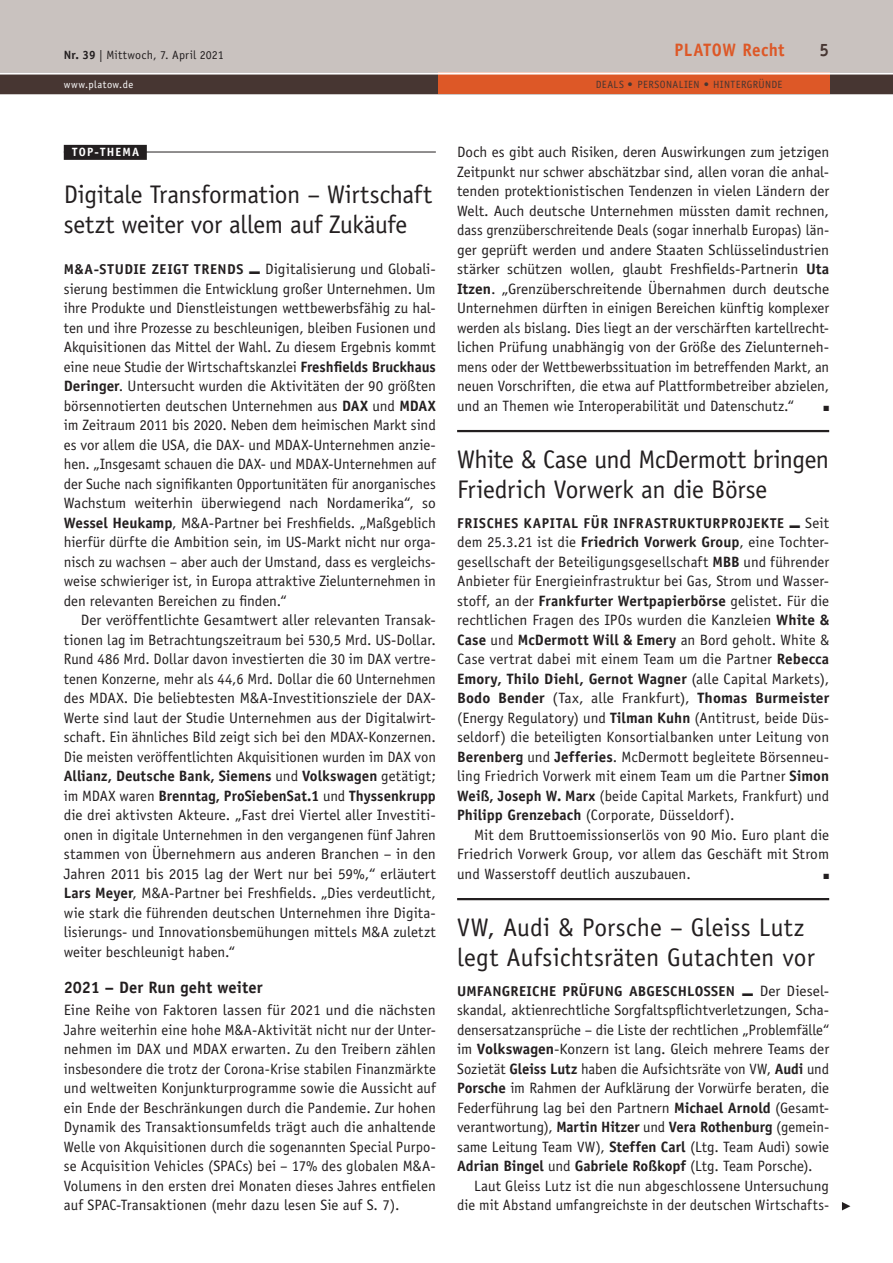
<style>
.page{position:relative;width:893px;height:1263px;background:#fff}
.page>*{position:absolute;margin:0;border:0;box-sizing:border-box;transform-origin:0 0}
.t1{font:25.5px/30px "Officina Sans Std";letter-spacing:-.005em;color:#231f20}
.t2{font:700 18px "Officina Sans Std";letter-spacing:.03em;color:#dd5827;scale:.95 1}
.t3{font:700 18px "Officina Sans Std";color:#473632;scale:.95 1}
.t4{font:700 16.5px "Officina Sans Std";color:#231f20}
.t5{font:15px/19.5px "Officina Sans Std";letter-spacing:.005em;color:#231f20;text-align:justify}
.t6{font:700 14.25px "Officina Sans Std";letter-spacing:.03em;color:#231f20}
.t7{font:700 14.25px "Officina Sans Std";letter-spacing:.06em;color:#231f20}
.t8{font:12px "Officina Sans Std";letter-spacing:.015em;color:#231f20}
.t9{font:700 12px "Officina Sans Std";letter-spacing:.105em;color:#fff}
.t10{font:10.5px "Officina Sans Std";letter-spacing:.035em;color:#473632}
.t11{font:10.5px "Officina Sans Std";letter-spacing:.045em;color:#fff}
.t12{font:7.5px "Zapf Dingbats";color:#231f20}
.s1{font-weight:700}
.s2{font-weight:700;font-size:14.25px}
.s3{font-weight:400;font-size:15px}
</style>
<div class="page">
<div style="left:0;top:0;width:893px;height:72px;background:#c9c2bf"></div>
<div style="left:0;top:72px;width:893px;height:22px;background:#473632"></div>
<hr style="left:0;top:94px;width:893px;height:1px;background:#473632">
<div style="left:438px;top:72px;width:391px;height:22px;background:#dd5827"></div>
<hr style="left:0;top:72px;width:893px;height:3px;background:#fff">
<div style="left:64px;top:145px;width:83px;height:15px;background:#231f20"></div>
<hr style="left:64px;top:152px;width:372px;height:1px;background:#231f20">
<svg style="left:842px;top:1202px;width:8px;height:8px"></svg>
<hr style="left:457px;top:898px;width:372px;height:2px;background:#231f20">
<hr style="left:457px;top:430px;width:372px;height:2px;background:#231f20">
<p class="t8" style="left:64px;top:47px;width:162px"><span class="s1">Nr. 39</span> | Mittwoch, 7. April 2021</p>
<p class="t2" style="left:674px;top:39px;width:117px">PLATOW Recht</p>
<p class="t3" style="left:819px;top:39px;width:12px">5</p>
<p class="t11" style="left:64px;top:79px;width:71px">www.platow.de</p>
<p class="t10" style="left:596px;top:79px;width:188px">DEALS <span class="s1">•</span> PERSONALIEN <span class="s1">•</span> HINTERGRÜNDE</p>
<p class="t9" style="left:72px;top:145px;width:67px">Top-Thema</p>
<h1 class="t1" style="left:64px;top:180px;width:370px">Digitale Transformation – Wirtschaft setzt weiter vor allem auf Zukäufe</h1>
<p class="t5" style="left:64px;top:260px;width:374px"><span class="s2">M &amp;A-Studie zeigt Trends</span> ■ Digitalisierung und Globali&shy;sierung bestimmen die Entwicklung großer Unternehmen. Um ihre Produkte und Dienstleistungen wettbewerbsfähig zu hal&shy;ten und ihre Prozesse zu beschleunigen, bleiben Fusionen und Akquisitionen das Mittel der Wahl. Zu diesem Ergebnis kommt eine neue Studie der Wirtschaftskanzlei <span class="s1">Freshfields Bruckhaus Deringer</span>. Untersucht wurden die Aktivitäten der 90 größten börsennotierten deutschen Unternehmen aus <span class="s1">DAX</span> und <span class="s1">MDAX </span>im Zeitraum 2011 bis 2020. Neben dem heimischen Markt sind es vor allem die USA, die DAX- und MDAX-Unternehmen anzie&shy;hen. „Insgesamt schauen die DAX- und MDAX-Unternehmen auf der Suche nach signifikanten Opportunitäten für anorganisches Wachstum weiterhin überwiegend nach Nordamerika“, so <span class="s1">Wessel Heukamp</span>, M&amp;A-Partner bei Freshfields. „Maßgeblich hierfür dürfte die Ambition sein, im US-Markt nicht nur orga&shy;nisch zu wachsen – aber auch der Umstand, dass es vergleichs&shy;weise schwieriger ist, in Europa attraktive Zielunternehmen in den relevanten Bereichen zu finden.“</p>
<p class="t5" style="left:64px;top:611px;width:374px;text-indent:17px">Der veröffentlichte Gesamtwert aller relevanten Transak&shy;tionen lag im Betrachtungszeitraum bei 530,5 Mrd. US-Dollar.<br>Rund 486 Mrd. Dollar davon investierten die 30 im DAX vertre&shy;tenen Konzerne, mehr als 44,6 Mrd. Dollar die 60 Unternehmen des MDAX. Die beliebtesten M&amp;A-Investitionsziele der DAX-Werte sind laut der Studie Unternehmen aus der Digitalwirt&shy;schaft. Ein ähnliches Bild zeigt sich bei den MDAX-Konzernen.<br>Die meisten veröffentlichten Akquisitionen wurden im DAX von <span class="s1">Allianz, Deutsche Bank, Siemens</span> und <span class="s1">Volkswagen</span> getätigt; im MDAX waren <span class="s1">Brenntag, ProSiebenSat.1</span> und <span class="s1">Thyssenkrupp </span>die drei aktivsten Akteure. „Fast drei Viertel aller Investiti&shy;onen in digitale Unternehmen in den vergangenen fünf Jahren stammen von Übernehmern aus anderen Branchen – in den Jahren 2011 bis 2015 lag der Wert nur bei 59%,“ erläutert <span class="s1">Lars Meyer</span>, M&amp;A-Partner bei Freshfields. „Dies verdeutlicht, wie stark die führenden deutschen Unternehmen ihre Digita&shy;lisierungs- und Innovationsbemühungen mittels M&amp;A zuletzt weiter beschleunigt haben.“</p>
<p class="t4" style="left:64px;top:977px;width:200px">2021 – Der Run geht weiter</p>
<p class="t5" style="left:64px;top:1001px;width:374px">Eine Reihe von Faktoren lassen für 2021 und die nächsten Jahre weiterhin eine hohe M&amp;A-Aktivität nicht nur der Unter&shy;nehmen im DAX und MDAX erwarten. Zu den Treibern zählen insbesondere die trotz der Corona-Krise stabilen Finanzmärkte und weltweiten Konjunkturprogramme sowie die Aussicht auf ein Ende der Beschränkungen durch die Pandemie. Zur hohen Dynamik des Transaktionsumfelds trägt auch die anhaltende Welle von Akquisitionen durch die sogenannten Special Purpo&shy;se Acquisition Vehicles (SPACs) bei – 17% des globalen M&amp;A-Volumens in den ersten drei Monaten dieses Jahres entfielen auf SPAC-Transaktionen (mehr dazu lesen Sie auf S. 7).</p>
<p class="t5" style="left:457px;top:143px;width:374px">Doch es gibt auch Risiken, deren Auswirkungen zum jetzigen Zeitpunkt nur schwer abschätzbar sind, allen voran die anhal&shy;tenden protektionistischen Tendenzen in vielen Ländern der Welt. Auch deutsche Unternehmen müssten damit rechnen, dass grenzüberschreitende Deals (sogar innerhalb Europas) län&shy;ger geprüft werden und andere Staaten Schlüsselindustrien stärker schützen wollen, glaubt Freshfields-Partnerin <span class="s1">Uta Itzen</span>. „Grenzüberschreitende Übernahmen durch deutsche Unternehmen dürften in einigen Bereichen künftig komplexer werden als bislang. Dies liegt an der verschärften kartellrecht&shy;lichen Prüfung unabhängig von der Größe des Zielunterneh&shy;mens oder der Wettbewerbssituation im betreffenden Markt, an neuen Vorschriften, die etwa auf Plattformbetreiber abzielen, und an Themen wie Interoperabilität und Datenschutz.“</p>
<p class="t12" style="left:823px;top:405px;width:7px">■</p>
<h1 class="t1" style="left:457px;top:445px;width:373px">White &amp; Case und McDermott bringen<br>Friedrich Vorwerk an die Börse</h1>
<p class="t7" style="left:457px;top:514px;width:108px">FRisches Kapital</p>
<p class="t6" style="left:584px;top:514px;width:54px">für infrastr</p>
<p class="t6" style="left:677px;top:514px;width:45px">ukturpro</p>
<p class="t6" style="left:747px;top:514px;width:84px">jekte ■ <span class="s3">Seit</span></p>
<p class="t5" style="left:457px;top:533px;width:374px">dem 25.3.21 ist die <span class="s1">Friedrich Vorwerk Group</span>, eine Tochter&shy;gesellschaft der Beteiligungsgesellschaft <span class="s1">MBB</span> und führender Anbieter für Energieinfrastruktur bei Gas, Strom und Wasser&shy;stoff, an der <span class="s1">Frankfurter Wertpapierbörse</span> gelistet. Für die rechtlichen Fragen des IPOs wurden die Kanzleien <span class="s1">White &amp; Case</span> und <span class="s1">McDermott Will &amp; Emery</span> an Bord geholt. White &amp; Case vertrat dabei mit einem Team um die Partner <span class="s1">Rebecca Emory, Thilo Diehl, Gernot Wagner</span> (alle Capital Markets), <span class="s1">Bodo Bender</span> (Tax, alle Frankfurt), <span class="s1">Thomas Burmeister </span>(Energy Regulatory) und <span class="s1">Tilman Kuhn</span> (Antitrust, beide Düs&shy;seldorf) die beteiligten Konsortialbanken unter Leitung von <span class="s1">Berenberg</span> und <span class="s1">Jefferies</span>. McDermott begleitete Börsenneu&shy;ling Friedrich Vorwerk mit einem Team um die Partner <span class="s1">Simon Weiß, Joseph W. Marx</span> (beide Capital Markets, Frankfurt) und <span class="s1">Philipp Grenzebach</span> (Corporate, Düsseldorf).</p>
<p class="t5" style="left:457px;top:825px;width:374px;text-indent:17px">Mit dem Bruttoemissionserlös von 90 Mio. Euro plant die Friedrich Vorwerk Group, vor allem das Geschäft mit Strom und Wasserstoff deutlich auszubauen.</p>
<p class="t12" style="left:823px;top:873px;width:7px">■</p>
<h1 class="t1" style="left:457px;top:913px;width:359px">VW, Audi &amp; Porsche – Gleiss Lutz legt Aufsichtsräten Gutachten vor</h1>
<p class="t6" style="left:457px;top:982px;width:239px">Umfangreiche Prüfung abgeschloss</p>
<p class="t5" style="left:457px;top:981px;width:374px;text-indent:261px"><span class="s2">en</span> ■ Der Diesel&shy;skandal, aktienrechtliche Sorgfaltspflichtverletzungen, Scha&shy;densersatzansprüche – die Liste der rechtlichen „Problemfälle“ im <span class="s1">Volkswagen</span>-Konzern ist lang. Gleich mehrere Teams der Sozietät <span class="s1">Gleiss Lutz</span> haben die Aufsichtsräte von VW, <span class="s1">Audi</span> und <span class="s1">Porsche</span> im Rahmen der Aufklärung der Vorwürfe beraten, die Federführung lag bei den Partnern <span class="s1">Michael Arnold</span> (Gesamt&shy;verantwortung), <span class="s1">Martin Hitzer</span> und <span class="s1">Vera Rothenburg</span> (gemein&shy;same Leitung Team VW), <span class="s1">Steffen Carl</span> (Ltg. Team Audi) sowie <span class="s1">Adrian Bingel</span> und <span class="s1">Gabriele Roßkopf</span> (Ltg. Team Porsche).</p>
<p class="t5" style="left:457px;top:1176px;width:374px;text-align:right">Laut Gleiss Lutz ist die nun abgeschlossene Untersuchung die mit Abstand umfangreichste in der deutschen Wirtschafts-</p>
</div>
